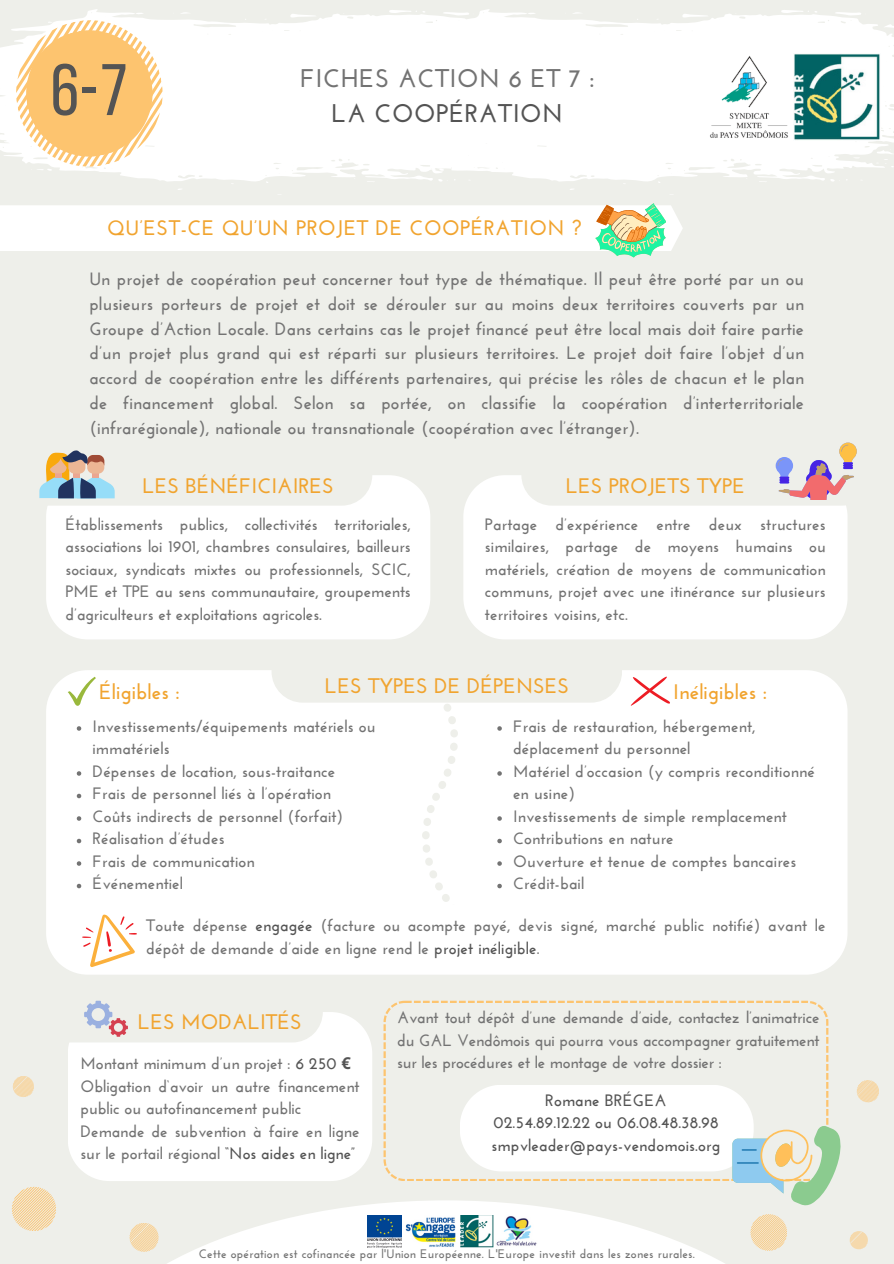
<style>
.page{position:relative;width:894px;height:1264px;background:#fff}
.page>*{position:absolute;margin:0;border:0;box-sizing:border-box;transform-origin:0 0}
.t1{font:72.75px "Bebas Neue";color:#545454}
.t2{font:700 25.5px "Josefin Sans";letter-spacing:.02em;color:#737373}
.t3{font:700 25.5px "Josefin Sans";letter-spacing:.02em;color:#545454}
.t4{font:700 21px "Josefin Sans";color:#f1a42f}
.t5{font:700 21px "Josefin Sans";letter-spacing:.02em;color:#f1a42f}
.t6{font:700 18px/24.8px "Josefin Sans";letter-spacing:.01em;color:#737373;text-align:justify}
.t7{font:700 16.5px/22.5px "Josefin Sans";letter-spacing:.01em;color:#737373}
.t8{font:700 16.5px "Josefin Sans";letter-spacing:.01em;color:#545454}
.t9{font:700 12.3px "Josefin Sans";letter-spacing:.02em;color:#737373}
.s1{color:#545454}
.s2{font-family:"Noto Sans";color:#545454}
</style>
<div class="page">
<div style="left:0;top:0;width:893px;height:1263px;background:#eeefea"></div>
<svg style="left:573px;top:11px;width:320px;height:170px;background:#fcfcfc"></svg>
<svg style="left:882px;top:22px;width:11px;height:10px"></svg>
<svg style="left:681px;top:14px;width:27px;height:5px"></svg>
<svg style="left:852px;top:157px;width:8px;height:2px"></svg>
<svg style="left:573px;top:12px;width:10px;height:2px"></svg>
<svg style="left:771px;top:10px;width:37px;height:4px"></svg>
<svg style="left:834px;top:11px;width:31px;height:10px"></svg>
<svg style="left:824px;top:179px;width:15px;height:3px"></svg>
<svg style="left:875px;top:149px;width:18px;height:18px"></svg>
<svg style="left:0;top:9px;width:573px;height:181px;fill:#fff"></svg>
<svg style="left:290px;top:14px;width:26px;height:5px"></svg>
<svg style="left:526px;top:104px;width:8px;height:3px"></svg>
<svg style="left:558px;top:100px;width:11px;height:3px"></svg>
<svg style="left:180px;top:12px;width:11px;height:2px"></svg>
<svg style="left:366px;top:181px;width:9px;height:2px"></svg>
<svg style="left:460px;top:157px;width:8px;height:2px"></svg>
<svg style="left:177px;top:188px;width:6px;height:2px"></svg>
<svg style="left:556px;top:72px;width:9px;height:8px"></svg>
<svg style="left:522px;top:130px;width:9px;height:3px"></svg>
<svg style="left:541px;top:41px;width:19px;height:7px"></svg>
<svg style="left:379px;top:10px;width:46px;height:4px"></svg>
<svg style="left:440px;top:11px;width:33px;height:12px"></svg>
<svg style="left:432px;top:179px;width:15px;height:5px"></svg>
<svg style="left:491px;top:22px;width:39px;height:14px"></svg>
<svg style="left:547px;top:55px;width:13px;height:11px"></svg>
<svg style="left:483px;top:144px;width:30px;height:23px"></svg>
<svg style="left:383px;top:1000px;width:445px;height:180px"></svg>
<div style="left:64px;top:1200px;width:764px;height:63px;background:linear-gradient(to right,#f6f7f4,#f6f7f4)"></div>
<img style="left:460px;top:1215px;width:33px;height:31px">
<img style="left:495px;top:1214px;width:42px;height:32px">
<img style="left:367px;top:1215px;width:34px;height:32px">
<img style="left:405px;top:1215px;width:51px;height:32px">
<svg style="left:16px;top:12px;width:146px;height:159px;background:#fcd8a2"></svg>
<svg style="left:750px;top:1214px;width:36px;height:36px"></svg>
<svg style="left:12px;top:1186px;width:44px;height:44px"></svg>
<svg style="left:129px;top:1222px;width:29px;height:29px"></svg>
<svg style="left:856px;top:1080px;width:22px;height:22px"></svg>
<img style="left:793px;top:54px;width:87px;height:86px">
<img style="left:705px;top:54px;width:86px;height:86px">
<div style="left:46px;top:475px;width:384px;height:164px;background:#fff"></div>
<div style="left:463px;top:475px;width:384px;height:164px;background:#fff"></div>
<svg style="left:39px;top:450px;width:333px;height:55px"></svg>
<svg style="left:521px;top:442px;width:336px;height:63px"></svg>
<div style="left:46px;top:670px;width:801px;height:304px;background:#fff"></div>
<div style="left:271px;top:640px;width:351px;height:62px;background:#eeefea;border-radius:31px"></div>
<svg style="left:68px;top:676px;width:28px;height:29px"></svg>
<svg style="left:630px;top:676px;width:39px;height:30px"></svg>
<svg style="left:82px;top:914px;width:55px;height:53px;background:#fde9d6"></svg>
<div style="left:392px;top:904px;width:127px;height:63px;background:#fff;border-radius:32px"></div>
<svg style="left:13px;top:1076px;width:21px;height:21px"></svg>
<svg style="left:459px;top:1084px;width:382px;height:121px"></svg>
<div style="left:68px;top:1012px;width:304px;height:168px;background:#fff"></div>
<svg style="left:68px;top:1000px;width:255px;height:42px"></svg>
<svg style="left:0;top:203px;width:682px;height:54px"></svg>
<svg style="left:77px;top:726px;width:4px;height:4px"></svg>
<svg style="left:77px;top:771px;width:4px;height:4px"></svg>
<svg style="left:77px;top:793px;width:4px;height:5px"></svg>
<svg style="left:77px;top:816px;width:4px;height:4px"></svg>
<svg style="left:77px;top:838px;width:4px;height:5px"></svg>
<svg style="left:77px;top:861px;width:4px;height:4px"></svg>
<svg style="left:77px;top:883px;width:4px;height:5px"></svg>
<div style="left:363px;top:702px;width:172px;height:250px;background:#fff"></div>
<svg style="left:849px;top:1231px;width:18px;height:18px"></svg>
<p class="t1" style="left:51px;top:60px;width:79px">6-7</p>
<p class="t2" style="left:300px;top:68px;width:295px">FICHES ACTION 6 ET 7 :</p>
<p class="t3" style="left:331px;top:103px;width:233px">LA COOPÉRATION</p>
<p class="t5" style="left:107px;top:219px;width:475px">QU’EST-CE QU’UN PROJET DE COOPÉRATION ?</p>
<p class="t6" style="left:89px;top:268px;width:716px">Un projet de coopération peut concerner tout type de thématique. Il peut être porté par un ou plusieurs porteurs de projet et doit se dérouler sur au moins deux territoires couverts par un Groupe d’Action Locale. Dans certains cas le projet financé peut être local mais doit faire partie d’un projet plus grand qui est réparti sur plusieurs territoires. Le projet doit faire l’objet d’un accord de coopération entre les différents partenaires, qui précise les rôles de chacun et le plan de financement global. Selon sa portée, on classifie la coopération d’interterritoriale (infrarégionale), nationale ou transnationale (coopération avec l’étranger).</p>
<p class="t4" style="left:142px;top:477px;width:193px">LES BÉNÉFICIAIRES</p>
<p class="t4" style="left:565px;top:477px;width:181px">LES PROJETS TYPE</p>
<p class="t7" style="left:66px;top:514px;width:346px;text-align:justify">Établissements publics, collectivités territoriales, associations loi 1901, chambres consulaires, bailleurs sociaux, syndicats mixtes ou professionnels, SCIC, PME et TPE au sens communautaire, groupements d’agriculteurs et exploitations agricoles.</p>
<p class="t7" style="left:485px;top:514px;width:342px;text-align:justify">Partage d’expérience entre deux structures similaires, partage de moyens humains ou matériels, création de moyens de communication communs, projet avec une itinérance sur plusieurs territoires voisins, etc.</p>
<p class="t4" style="left:325px;top:677px;width:246px">LES TYPES DE DÉPENSES</p>
<p class="t4" style="left:99px;top:683px;width:82px">Éligibles :</p>
<p class="t4" style="left:672px;top:683px;width:95px">Inéligibles :</p>
<p class="t7" style="left:92px;top:716px;width:284px">Investissements/équipements matériels ou immatériels</p>
<p class="t7" style="left:92px;top:761px;width:244px">Dépenses de location, sous-traitance</p>
<p class="t7" style="left:92px;top:784px;width:240px">Frais de personnel liés à l’opération</p>
<p class="t7" style="left:92px;top:806px;width:252px">Coûts indirects de personnel (forfait)</p>
<p class="t7" style="left:92px;top:829px;width:133px">Réalisation d’études</p>
<p class="t7" style="left:92px;top:851px;width:164px">Frais de communication</p>
<p class="t7" style="left:92px;top:874px;width:92px">Événementiel</p>
<p class="t7" style="left:513px;top:716px;width:244px">Frais de restauration, hébergement, déplacement du personnel</p>
<p class="t7" style="left:513px;top:761px;width:303px">Matériel d’occasion (y compris reconditionné en usine)</p>
<p class="t7" style="left:513px;top:806px;width:275px">Investissements de simple remplacement</p>
<p class="t7" style="left:513px;top:829px;width:162px">Contributions en nature</p>
<p class="t7" style="left:513px;top:851px;width:285px">Ouverture et tenue de comptes bancaires</p>
<p class="t7" style="left:513px;top:874px;width:73px">Crédit-bail</p>
<p class="t7" style="left:146px;top:915px;width:680px">Toute dépense <span class="s1">engagée</span> (facture ou acompte payé, devis signé, marché public notifié) avant le dépôt de demande d’aide en ligne rend le <span class="s1">projet inéligible</span>.</p>
<p class="t4" style="left:138px;top:1013px;width:166px">LES MODALITÉS</p>
<p class="t7" style="left:80px;top:1053px;width:272px">Montant minimum d’un projet : <span class="s1">6 250</span> <span class="s2">€</span></p>
<p class="t7" style="left:80px;top:1076px;width:280px">Obligation d‘avoir un autre financement public ou autofinancement public</p>
<p class="t7" style="left:80px;top:1121px;width:280px">Demande de subvention à faire en ligne sur le portail régional <span class="s1">“Nos aides en ligne”</span></p>
<p class="t7" style="left:397px;top:1007px;width:423px;text-align:justify">Avant tout dépôt d’une demande d’aide, contactez l’animatrice du GAL Vendômois qui pourra vous accompagner gratuitement sur les procédures et le montage de votre dossier :</p>
<p class="t8" style="left:545px;top:1093px;width:123px">Romane BRÉGEA</p>
<p class="t8" style="left:493px;top:1115px;width:227px">02.54.89.12.22 ou 06.08.48.38.98</p>
<p class="t8" style="left:491px;top:1138px;width:230px">smpvleader@pays-vendomois.org</p>
<p class="t9" style="left:199px;top:1248px;width:497px">Cette opération est cofinancée par l'Union Européenne. L'Europe investit dans les zones rurales.</p>
</div>
